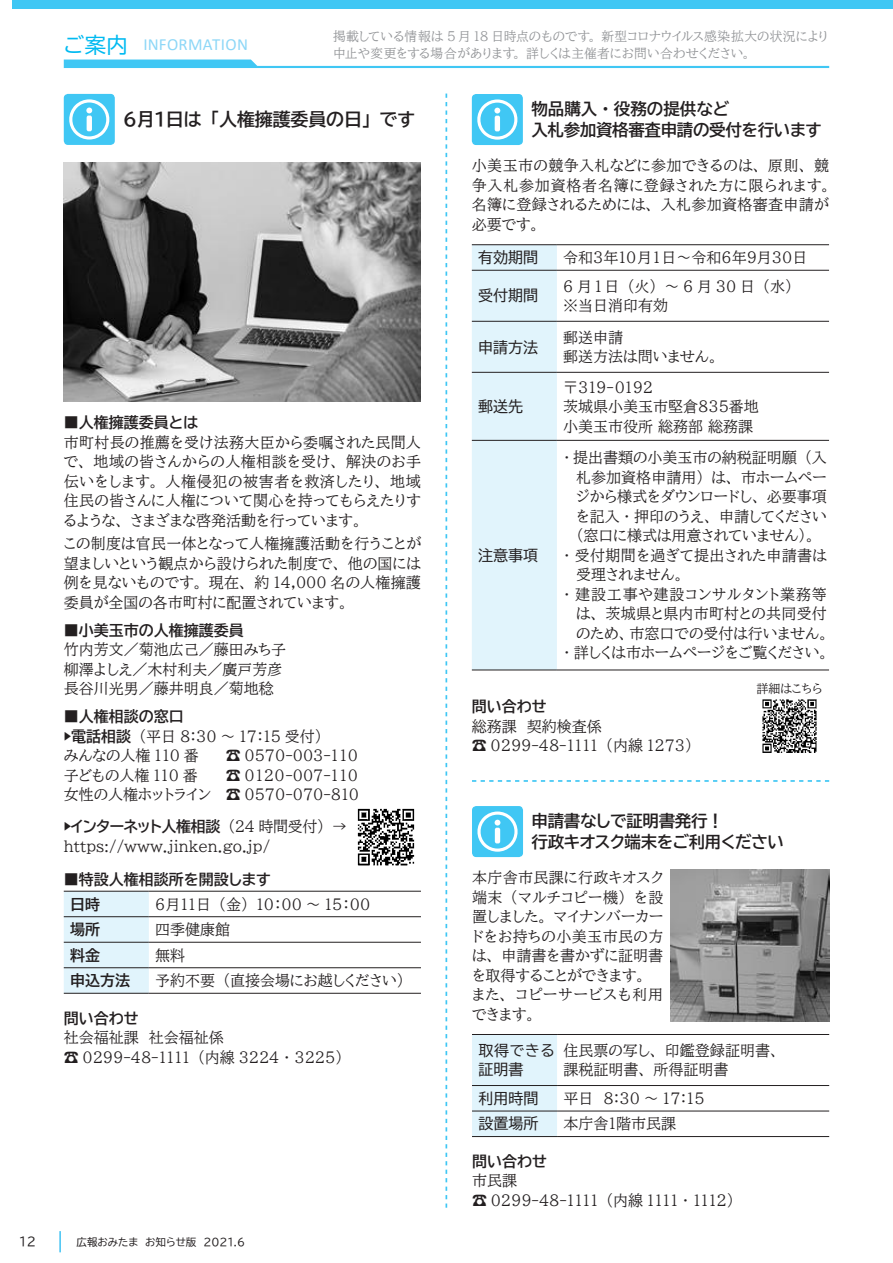
<style>
.page{position:relative;width:893px;height:1263px;background:#fff}
.page>*{position:absolute;margin:0;border:0;box-sizing:border-box;transform-origin:0 0}
.t1{font:18px "BIZ UDP Gothic Bold";letter-spacing:-.01em;color:#231f20}
.t2{font:16.95px "Calibri";letter-spacing:.015em;color:#8dd7f7}
.t3{font:16.5px/21px "BIZ UDP Gothic Bold";letter-spacing:-.02em;color:#231f20}
.t4{font:15px/19.5px "BIZ UDP Mincho Medium";color:#231f20}
.t5{font:15px/19.5px "BIZ UDP Mincho Medium";letter-spacing:.025em;color:#231f20}
.t6{font:15px/24.8px "BIZ UDP Gothic Bold";color:#231f20}
.t7{font:15px "BIZ UDP Gothic";color:#231f20}
.t8{font:15px/19.5px "BIZ UDP Mincho Medium";letter-spacing:.075em;color:#231f20}
.t9{font:15px "BIZ UDP Gothic Bold";letter-spacing:-.02em;color:#231f20}
.t10{font:15px "BIZ UDP Mincho Medium";letter-spacing:.055em;color:#231f20}
.t11{font:15px/19.5px "BIZ UDP Gothic";letter-spacing:.045em;color:#231f20}
.t12{font:12.75px/17px "BIZ UDP Mincho Medium";letter-spacing:.015em;color:#939598}
.t13{font:12px "BIZ UDP Mincho Medium";color:#231f20}
.t14{font:12px "BIZ UDP Gothic";color:#231f20}
.t15{font:10.5px "BIZ UDP Gothic";color:#231f20}
.s1{font-family:"BIZ UDP Gothic";font-size:21.3px;color:#00baf1}
.s2{font-family:"BIZ UDP Gothic Bold"}
.s3{font-family:"BIZ UDP Mincho Medium"}
</style>
<div class="page">
<svg style="left:64px;top:60px;width:765px;height:8px"></svg>
<div style="left:13px;top:0;width:880px;height:9px;background:#40c7f4"></div>
<svg style="left:60px;top:1231px;width:1px;height:21px"></svg>
<svg style="left:445px;top:94px;width:2px;height:1114px"></svg>
<div style="left:64px;top:94px;width:51px;height:51px;background:#40c7f4;border-radius:4px"></div>
<svg style="left:69px;top:99px;width:41px;height:41px"></svg>
<div style="left:87px;top:116px;width:5px;height:15px;background:#fff;border-radius:2px"></div>
<img style="left:64px;top:162px;width:357px;height:240px">
<div style="left:64px;top:892px;width:85px;height:101px;background:#e1f4fc"></div>
<hr style="left:64px;top:891px;width:85px;height:1px;background:#231f20">
<hr style="left:149px;top:891px;width:272px;height:1px;background:#231f20">
<hr style="left:64px;top:916px;width:85px;height:1px;background:#231f20">
<hr style="left:149px;top:916px;width:272px;height:1px;background:#231f20">
<hr style="left:64px;top:942px;width:85px;height:1px;background:#231f20">
<hr style="left:149px;top:942px;width:272px;height:1px;background:#231f20">
<hr style="left:64px;top:967px;width:85px;height:1px;background:#231f20">
<hr style="left:149px;top:967px;width:272px;height:1px;background:#231f20">
<hr style="left:64px;top:993px;width:85px;height:1px;background:#231f20">
<hr style="left:149px;top:993px;width:272px;height:1px;background:#231f20">
<img style="left:357px;top:808px;width:58px;height:58px">
<div style="left:472px;top:94px;width:51px;height:51px;background:#40c7f4;border-radius:4px"></div>
<div style="left:472px;top:806px;width:51px;height:51px;background:#40c7f4;border-radius:4px"></div>
<svg style="left:477px;top:99px;width:41px;height:41px"></svg>
<div style="left:495px;top:116px;width:5px;height:15px;background:#fff;border-radius:2px"></div>
<svg style="left:477px;top:811px;width:41px;height:41px"></svg>
<div style="left:495px;top:828px;width:5px;height:15px;background:#fff;border-radius:2px"></div>
<div style="left:472px;top:245px;width:85px;height:425px;background:#e1f4fc"></div>
<hr style="left:472px;top:244px;width:85px;height:1px;background:#231f20">
<hr style="left:557px;top:244px;width:272px;height:1px;background:#231f20">
<hr style="left:472px;top:270px;width:85px;height:1px;background:#231f20">
<hr style="left:557px;top:270px;width:272px;height:1px;background:#231f20">
<hr style="left:472px;top:321px;width:85px;height:1px;background:#231f20">
<hr style="left:557px;top:321px;width:272px;height:1px;background:#231f20">
<hr style="left:472px;top:372px;width:85px;height:1px;background:#231f20">
<hr style="left:557px;top:372px;width:272px;height:1px;background:#231f20">
<hr style="left:472px;top:440px;width:85px;height:1px;background:#231f20">
<hr style="left:557px;top:440px;width:272px;height:1px;background:#231f20">
<hr style="left:472px;top:670px;width:85px;height:1px;background:#231f20">
<hr style="left:557px;top:670px;width:272px;height:1px;background:#231f20">
<div style="left:472px;top:1035px;width:85px;height:101px;background:#e1f4fc"></div>
<hr style="left:472px;top:1034px;width:85px;height:1px;background:#231f20">
<hr style="left:557px;top:1034px;width:272px;height:1px;background:#231f20">
<hr style="left:472px;top:1085px;width:85px;height:1px;background:#231f20">
<hr style="left:557px;top:1085px;width:272px;height:1px;background:#231f20">
<hr style="left:472px;top:1111px;width:85px;height:1px;background:#231f20">
<hr style="left:557px;top:1111px;width:272px;height:1px;background:#231f20">
<hr style="left:472px;top:1136px;width:85px;height:1px;background:#231f20">
<hr style="left:557px;top:1136px;width:272px;height:1px;background:#231f20">
<img style="left:762px;top:699px;width:55px;height:54px">
<svg style="left:472px;top:780px;width:357px;height:2px"></svg>
<img style="left:670px;top:870px;width:159px;height:151px">
<p class="t2" style="left:64px;top:33px;width:186px"><span class="s1">ご案内</span> INFORMATION</p>
<p class="t12" style="left:333px;top:28px;width:497px">掲載している情報は 5 月 18 日時点のものです。新型コロナウイルス感染拡大の状況により中止や変更をする場合があります。詳しくは主催者にお問い合わせください。</p>
<p class="t1" style="left:123px;top:110px;width:293px">６月１日は「人権擁護委員の日」です</p>
<p class="t6" style="left:64px;top:410px;width:136px">■人権擁護委員とは</p>
<p class="t4" style="left:64px;top:432px;width:359px;text-align:justify">市町村長の推薦を受け法務大臣から委嘱された民間人で、地域の皆さんからの人権相談を受け、解決のお手伝いをします。人権侵犯の被害者を救済したり、地域住民の皆さんに人権について関心を持ってもらえたりするような、さまざまな啓発活動を行っています。</p>
<p class="t4" style="left:64px;top:534px;width:359px;text-align:justify">この制度は官民一体となって人権擁護活動を行うことが望ましいという観点から設けられた制度で、他の国には例を見ないものです。現在、約 14,000 名の人権擁護委員が全国の各市町村に配置されています。</p>
<p class="t6" style="left:64px;top:618px;width:181px">■小美玉市の人権擁護委員</p>
<p class="t4" style="left:64px;top:640px;width:224px">竹内芳文／菊池広己／藤田みち子柳澤よしえ／木村利夫／廣戸芳彦長谷川光男／藤井明良／菊地稔</p>
<p class="t6" style="left:64px;top:704px;width:121px">■人権相談の窓口</p>
<p class="t4" style="left:64px;top:726px;width:260px"><span class="s2">▶電話相談</span>（平日 8：30 ～ 17：15 受付）みんなの人権 110 番</p>
<p class="t4" style="left:226px;top:746px;width:134px">☎ 0570-003-110</p>
<p class="t4" style="left:64px;top:765px;width:135px">子どもの人権 110 番</p>
<p class="t4" style="left:64px;top:765px;width:297px;text-align:right">☎ 0120-007-110<br>女性の人権ホットライン ☎ 0570-070-810</p>
<p class="t9" style="left:64px;top:819px;width:285px">▶インターネット人権相談<span class="s3">（24 時間受付） →</span></p>
<p class="t4" style="left:64px;top:836px;width:208px">https://www.jinken.go.jp/</p>
<p class="t6" style="left:70px;top:867px;width:202px;text-indent:-6px">■特設人権相談所を開設します日時</p>
<p class="t4" style="left:155px;top:894px;width:217px">６月１１日（金） 10：00 ～ 15：００</p>
<p class="t6" style="left:70px;top:917px;width:31px">場所</p>
<p class="t4" style="left:155px;top:920px;width:76px">四季健康館</p>
<p class="t6" style="left:70px;top:943px;width:31px">料金</p>
<p class="t4" style="left:155px;top:945px;width:31px">無料</p>
<p class="t6" style="left:70px;top:968px;width:61px">申込方法</p>
<p class="t4" style="left:155px;top:971px;width:251px">予約不要（直接会場にお越しください）</p>
<p class="t6" style="left:64px;top:1005px;width:76px">問い合わせ</p>
<p class="t4" style="left:64px;top:1028px;width:281px">社会福祉課　社会福祉係<br>☎ 0299-48-1111 （内線 3224 ・ 3225）</p>
<p class="t14" style="left:19px;top:1236px;width:18px">12</p>
<p class="t15" style="left:77px;top:1236px;width:170px">広報おみたま　お知らせ版　2021.6</p>
<p class="t3" style="left:531px;top:98px;width:292px">物品購入・役務の提供など<br>入札参加資格審査申請の受付を行います</p>
<p class="t4" style="left:472px;top:156px;width:360px;text-align:justify">小美玉市の競争入札などに参加できるのは、原則、競争入札参加資格者名簿に登録された方に限られます。名簿に登録されるためには、入札参加資格審査申請が必要です。</p>
<p class="t7" style="left:478px;top:250px;width:61px">有効期間</p>
<p class="t4" style="left:563px;top:248px;width:246px">令和３年１0月1日～令和６年９月３０日</p>
<p class="t7" style="left:478px;top:288px;width:61px">受付期間</p>
<p class="t8" style="left:563px;top:276px;width:231px">6月1日（火）～6月30日（水）※当日消印有効</p>
<p class="t7" style="left:478px;top:339px;width:61px">申請方法</p>
<p class="t4" style="left:563px;top:327px;width:156px">郵送申請　<br>郵送方法は問いません。</p>
<p class="t7" style="left:478px;top:399px;width:46px">郵送先</p>
<p class="t4" style="left:563px;top:377px;width:197px">〒３１９-０１９２<br>茨城県小美玉市堅倉８３５番地小美玉市役所 総務部 総務課</p>
<p class="t7" style="left:478px;top:548px;width:61px">注意事項</p>
<p class="t4" style="left:563px;top:448px;width:265px">・提出書類の小美玉市の納税証明願（入</p>
<p class="t4" style="left:576px;top:467px;width:252px">札参加資格申請用）は、市ホームペー</p>
<p class="t4" style="left:576px;top:487px;width:252px">ジから様式をダウンロードし、必要事項</p>
<p class="t4" style="left:576px;top:506px;width:252px">を記入・押印のうえ、申請してください</p>
<p class="t4" style="left:576px;top:526px;width:241px">（窓口に様式は用意されていません）。</p>
<p class="t5" style="left:563px;top:545px;width:265px">・受付期間を過ぎて提出された申請書は</p>
<p class="t4" style="left:576px;top:565px;width:109px">受理されません。</p>
<p class="t10" style="left:563px;top:587px;width:265px">・建設工事や建設コンサルタント業務等</p>
<p class="t4" style="left:576px;top:604px;width:252px">は、茨城県と県内市町村との共同受付</p>
<p class="t4" style="left:576px;top:623px;width:254px">のため、市窓口での受付は行いません。</p>
<p class="t4" style="left:563px;top:643px;width:267px">・詳しくは市ホームページをご覧ください。</p>
<p class="t13" style="left:756px;top:682px;width:67px">詳細はこちら</p>
<p class="t6" style="left:472px;top:694px;width:76px">問い合わせ</p>
<p class="t4" style="left:472px;top:716px;width:222px">総務課　契約検査係　<br>☎ 0299-48-1111 （内線 1273）</p>
<p class="t3" style="left:531px;top:810px;width:254px">申請書なしで証明書発行！<br>行政キオスク端末をご利用ください</p>
<p class="t5" style="left:472px;top:868px;width:193px">本庁舎市民課に行政キオスク端末（マルチコピー機）を設置しました。マイナンバーカードをお持ちの小美玉市民の方は、申請書を書かずに証明書を取得することができます。<br>また、コピーサービスも利用できます。</p>
<p class="t11" style="left:478px;top:1040px;width:78px">取得できる証明書</p>
<p class="t4" style="left:563px;top:1040px;width:217px">住民票の写し、印鑑登録証明書、課税証明書、所得証明書</p>
<p class="t7" style="left:478px;top:1091px;width:61px">利用時間</p>
<p class="t4" style="left:563px;top:1088px;width:143px">平日　8：30 ～ 17：15</p>
<p class="t7" style="left:478px;top:1116px;width:61px">設置場所</p>
<p class="t4" style="left:563px;top:1114px;width:114px">本庁舎１階市民課</p>
<p class="t6" style="left:472px;top:1149px;width:76px">問い合わせ</p>
<p class="t4" style="left:472px;top:1171px;width:264px">市民課<br>☎ 0299-48-1111 （内線 1111 ・ 1112）</p>
</div>
